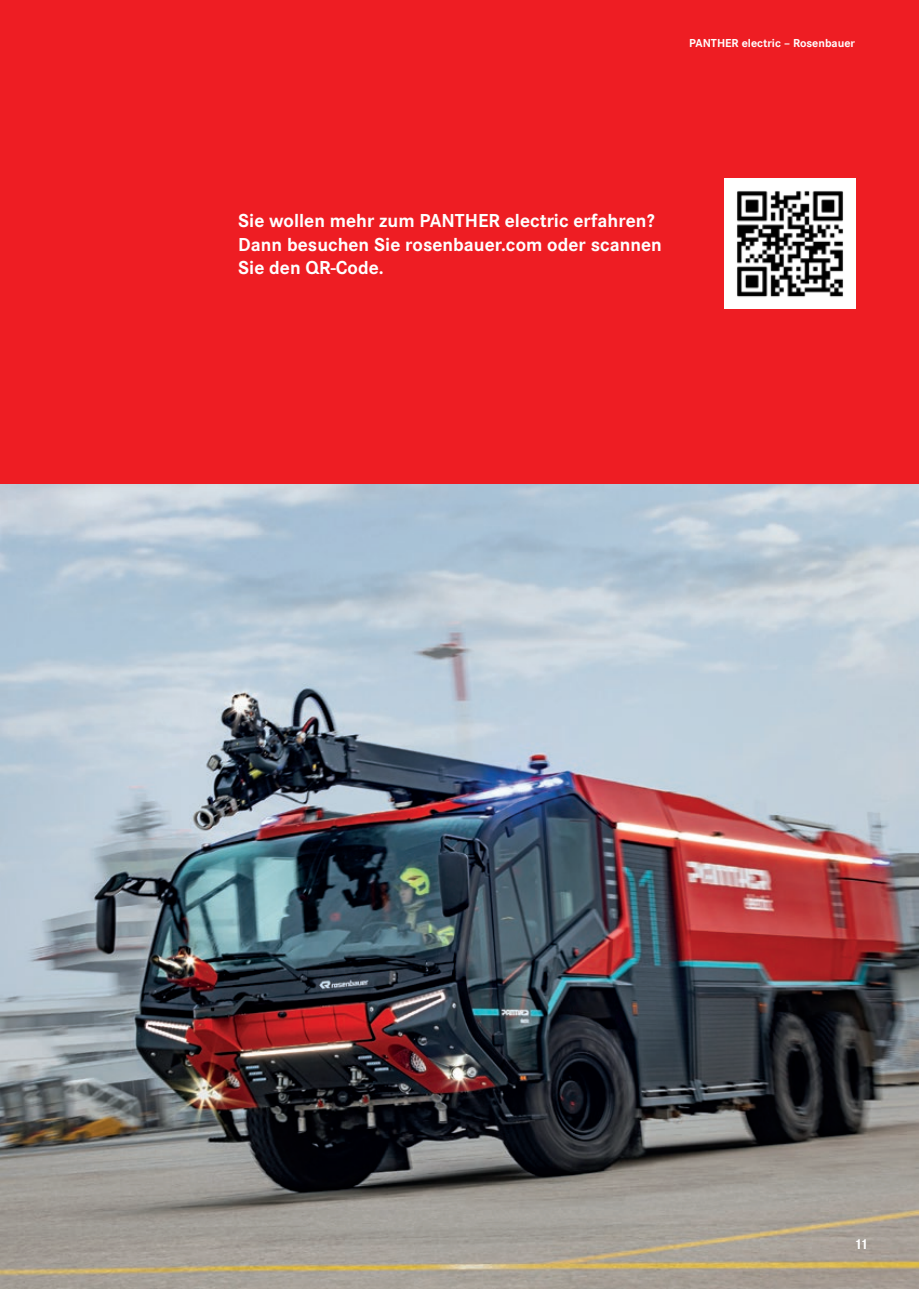
<style>
.page{position:relative;width:919px;height:1289px;background:#fff}
.page>*{position:absolute;margin:0;border:0;box-sizing:border-box;transform-origin:0 0}
.t1{font:700 19.5px/23.4px "Corporate S";color:#fff}
.t2{font:700 15px "Corporate S";color:#fff}
.t3{font:700 12px "Corporate S";color:#fff}
</style>
<div class="page">
<div style="left:1px;top:0;width:917px;height:1288px;background:#ee1d23"></div>
<img style="left:724px;top:178px;width:131px;height:131px">
<img style="left:1px;top:485px;width:917px;height:803px">
<p class="t3" style="left:689px;top:36px;width:167px">PANTHER electric – Rosenbauer</p>
<p class="t1" style="left:238px;top:210px;width:425px">Sie wollen mehr zum PANTHER electric erfahren?<br>Dann besuchen Sie rosenbauer.com oder scannen<br>Sie den QR-Code.</p>
<p class="t2" style="left:855px;top:1235px;width:14px">11</p>
</div>
